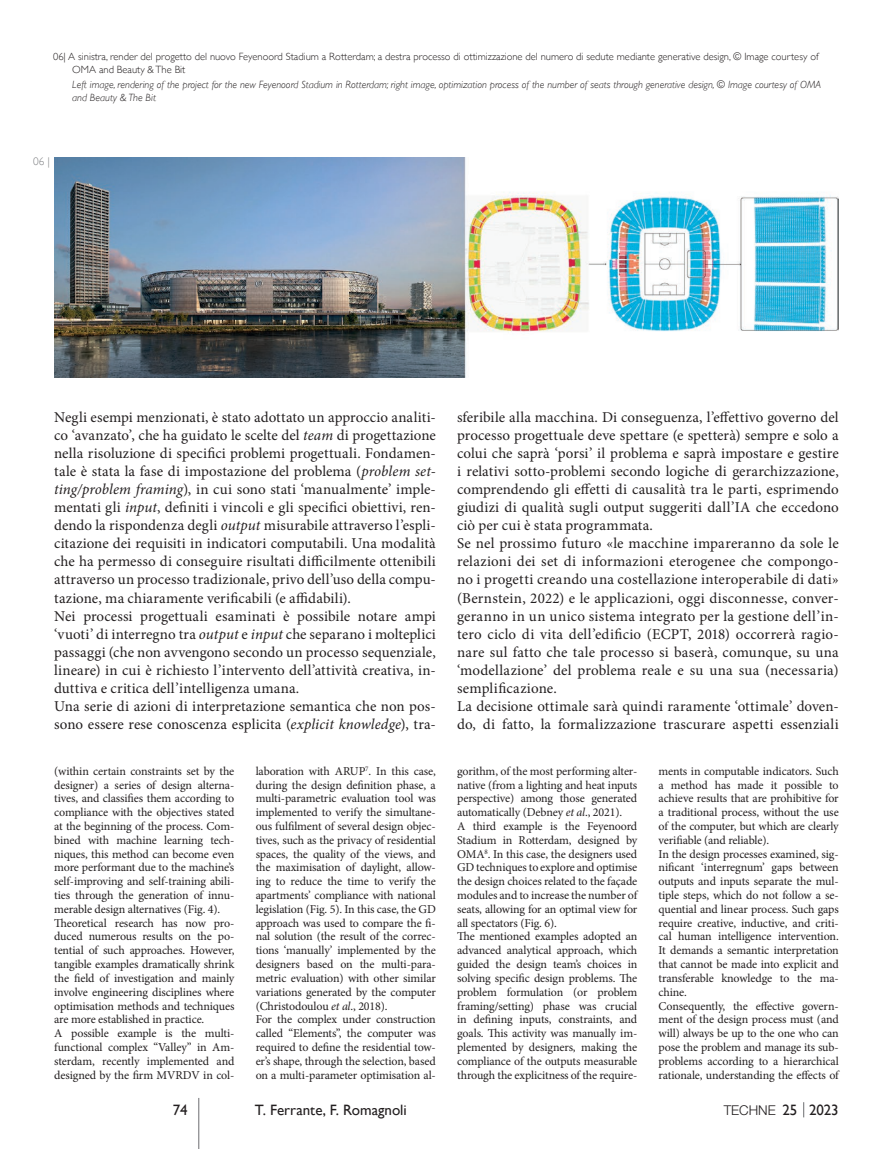
<style>
.page{position:relative;width:893px;height:1149px;background:#fff}
.page>*{position:absolute;margin:0;border:0;box-sizing:border-box;transform-origin:0 0}
.t1{font:15px/18px "Minion Pro";letter-spacing:.01em;color:#231f20}
.t2{font:15px "Gill Sans";color:#231f20}
.t3{font:300 13.5px "Helvetica Neue LT Std";color:#231f20}
.t4{font:12px/13.8px "Minion Pro";letter-spacing:-.01em;color:#231f20}
.t5{font:300 11.25px "Gill Sans";color:#808285}
.t6{font:italic 300 10.5px/12.8px "Gill Sans";color:#231f20}
.t7{font:300 10.5px/12.8px "Gill Sans";color:#231f20}
.s1{font-style:italic}
.s2{font-family:"Gill Sans";font-weight:400;font-size:15px}
</style>
<div class="page">
<svg style="left:803px;top:1102px;width:1px;height:14px"></svg>
<hr style="left:198px;top:1097px;width:1px;height:51px;background:#6c6d70">
<img style="left:54px;top:157px;width:785px;height:220px">
<p class="t7" style="left:72px;top:50px;width:748px;text-indent:-19px">06| A sinistra, render del progetto del nuovo Feyenoord Stadium a Rotterdam; a destra processo di ottimizzazione del numero di sedute mediante generative design, © Image courtesy of<br>OMA and Beauty &amp; The Bit</p>
<p class="t6" style="left:72px;top:78px;width:750px">Left image, rendering of the project for the new Feyenoord Stadium in Rotterdam; right image, optimization process of the number of seats through generative design, © Image courtesy of OMA and Beauty &amp;The Bit</p>
<p class="t5" style="left:33px;top:153px;width:18px">06 |</p>
<p class="t1" style="left:54px;top:408px;width:383px">Negli esempi menzionati, è stato adottato un approccio analiti&shy;co ‘avanzato’, che ha guidato le scelte del <span class="s1">team</span> di progettazione nella risoluzione di specifici problemi progettuali. Fondamen&shy;tale è stata la fase di impostazione del problema (<span class="s1">problem set&shy;ting/problem framing</span>), in cui sono stati ‘manualmente’ imple&shy;mentati gli <span class="s1">input</span>, definiti i vincoli e gli specifici obiettivi, ren&shy;dendo la rispondenza degli <span class="s1">output</span> misurabile attraverso l’espli&shy;citazione dei requisiti in indicatori computabili. Una modalità che ha permesso di conseguire risultati difficilmente ottenibili attraverso un processo tradizionale, privo dell’uso della compu&shy;tazione, ma chiaramente verificabili (e affidabili).<br>Nei processi progettuali esaminati è possibile notare ampi ‘vuoti’ di interregno tra <span class="s1">output</span> e <span class="s1">input</span> che separano i molteplici passaggi (che non avvengono secondo un processo sequenziale, lineare) in cui è richiesto l’intervento dell’attività creativa, in&shy;duttiva e critica dell’intelligenza umana.<br>Una serie di azioni di interpretazione semantica che non pos&shy;sono essere rese conoscenza esplicita (<span class="s1">explicit knowledge</span>), tra-</p>
<p class="t1" style="left:457px;top:408px;width:383px">sferibile alla macchina. Di conseguenza, l’effettivo governo del processo progettuale deve spettare (e spetterà) sempre e solo a colui che saprà ‘porsi’ il problema e saprà impostare e gestire i relativi sotto-problemi secondo logiche di gerarchizzazione, comprendendo gli effetti di causalità tra le parti, esprimendo giudizi di qualità sugli output suggeriti dall’IA che eccedono ciò per cui è stata programmata.<br>Se nel prossimo futuro «le macchine impareranno da sole le relazioni dei set di informazioni eterogenee che compongo&shy;no i progetti creando una costellazione interoperabile di dati» (Bernstein, 2022) e le applicazioni, oggi disconnesse, conver&shy;geranno in un unico sistema integrato per la gestione dell’in&shy;tero ciclo di vita dell’edificio (ECPT, 2018) occorrerà ragio&shy;nare sul fatto che tale processo si baserà, comunque, su una ‘modellazione’ del problema reale e su una sua (necessaria) semplificazione.<br>La decisione ottimale sarà quindi raramente ‘ottimale’ doven&shy;do, di fatto, la formalizzazione trascurare aspetti essenziali</p>
<p class="t4" style="left:54px;top:763px;width:182px">(within certain constraints set by the designer) a series of design alterna&shy;tives, and classifies them according to compliance with the objectives stated at the beginning of the process. Com&shy;bined with machine learning tech&shy;niques, this method can become even more performant due to the machine’s self-improving and self-training abili&shy;ties through the generation of innu&shy;merable design alternatives (Fig. 4).<br>Theoretical research has now pro&shy;duced numerous results on the po&shy;tential of such approaches. However, tangible examples dramatically shrink the field of investigation and mainly involve engineering disciplines where optimisation methods and techniques are more established in practice.<br>A possible example is the multi&shy;functional complex “Valley” in Am&shy;sterdam, recently implemented and designed by the firm MVRDV in col-</p>
<p class="t4" style="left:256px;top:763px;width:182px">laboration with ARUP<sup>7</sup>. In this case, during the design definition phase, a multi-parametric evaluation tool was implemented to verify the simultane&shy;ous fulfilment of several design objec&shy;tives, such as the privacy of residential spaces, the quality of the views, and the maximisation of daylight, allow&shy;ing to reduce the time to verify the apartments’ compliance with national legislation (Fig. 5). In this case, the GD approach was used to compare the fi&shy;nal solution (the result of the correc&shy;tions ‘manually’ implemented by the designers based on the multi-para&shy;metric evaluation) with other similar variations generated by the computer (Christodoulou <span class="s1">et al</span>., 2018).<br>For the complex under construction called “Elements”, the computer was required to define the residential tow&shy;er’s shape, through the selection, based on a multi-parameter optimisation al-</p>
<p class="t4" style="left:457px;top:763px;width:182px">gorithm, of the most performing alter&shy;native (from a lighting and heat inputs perspective) among those generated automatically (Debney <span class="s1">et al</span>., 2021).<br>A third example is the Feyenoord Stadium in Rotterdam, designed by OMA<sup>8</sup>. In this case, the designers used GD techniques to explore and optimise the design choices related to the façade modules and to increase the number of seats, allowing for an optimal view for all spectators (Fig. 6).<br>The mentioned examples adopted an advanced analytical approach, which guided the design team’s choices in solving specific design problems. The problem formulation (or problem framing/setting) phase was crucial in defining inputs, constraints, and goals. This activity was manually im&shy;plemented by designers, making the compliance of the outputs measurable through the explicitness of the require-</p>
<p class="t4" style="left:659px;top:763px;width:182px">ments in computable indicators. Such a method has made it possible to achieve results that are prohibitive for a traditional process, without the use of the computer, but which are clearly verifiable (and reliable).<br>In the design processes examined, sig&shy;nificant ‘interregnum’ gaps between outputs and inputs separate the mul&shy;tiple steps, which do not follow a se&shy;quential and linear process. Such gaps require creative, inductive, and criti&shy;cal human intelligence intervention.<br>It demands a semantic interpretation that cannot be made into explicit and transferable knowledge to the ma&shy;chine.<br>Consequently, the effective govern&shy;ment of the design process must (and will) always be up to the one who can pose the problem and manage its sub&shy;problems according to a hierarchical rationale, understanding the effects of</p>
<p class="t2" style="left:173px;top:1100px;width:16px">74</p>
<p class="t2" style="left:255px;top:1100px;width:153px">T. Ferrante, F. Romagnoli</p>
<p class="t3" style="left:724px;top:1101px;width:117px">TECHNE <span class="s2">25 2023</span></p>
</div>
